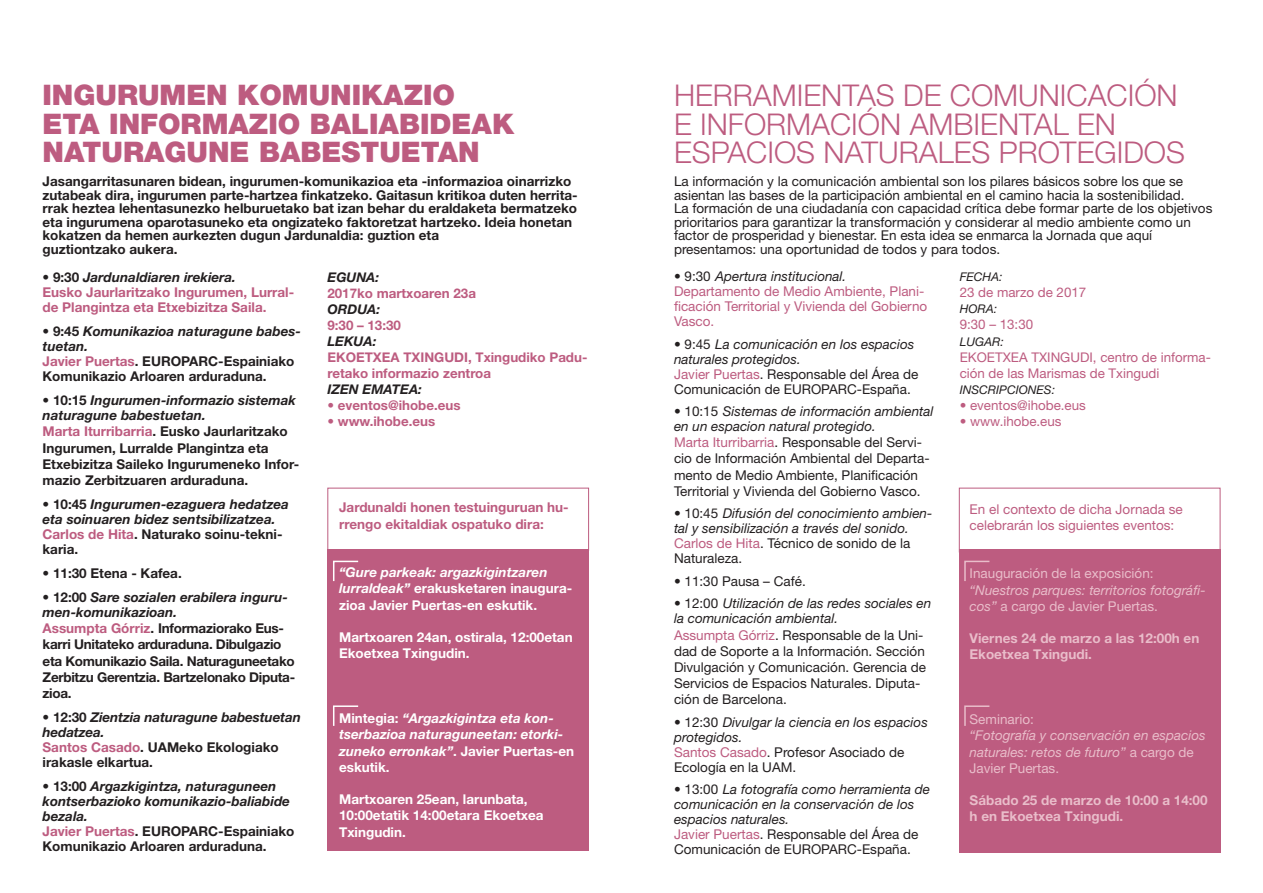
<style>
.page{position:relative;width:1263px;height:893px;background:#fff}
.page>*{position:absolute;margin:0;border:0;box-sizing:border-box;transform-origin:0 0}
.t1{font:300 30px "Helvetica Neue LT Std";color:#bd5c80}
.t2{font:900 28.35px "Helvetica Neue LT Std";color:#bd5c80}
.t3{font:13.5px/16.2px "Helvetica Neue LT Std";color:#231f20}
.t4{font:700 13.5px/13.5px "Helvetica Neue LT Std";color:#231f20}
.t5{font:italic 13.5px/15px "Helvetica Neue LT Std";color:#231f20}
.t6{font:italic 700 13.5px/15px "Helvetica Neue LT Std";color:#231f20}
.t7{font:700 13.5px/16.2px "Helvetica Neue LT Std";color:#fff}
.t8{font:700 13.5px/16.2px "Helvetica Neue LT Std";letter-spacing:-.02em;color:#231f20}
.t9{font:italic 13.5px/16.2px "Helvetica Neue LT Std";color:#e9bdca}
.t10{font:13.5px/15px "Helvetica Neue LT Std";color:#bd5c80}
.t11{font:700 13.5px/16.2px "Helvetica Neue LT Std";color:#bd5c80}
.t12{font:italic 700 13.5px/16.2px "Helvetica Neue LT Std";color:#fff}
.t13{font:700 13.5px/16.2px "Helvetica Neue LT Std";color:#e9bdca}
.t14{font:13.5px "Helvetica Neue LT Std";color:#e9bdca}
.t15{font:13.35px/16.2px "Helvetica Neue LT Std";color:#bd5c80}
.t16{font:700 13.35px/16px "Helvetica Neue LT Std";color:#bd5c80}
.t17{font:italic 700 13.35px "Helvetica Neue LT Std";color:#231f20}
.t18{font:italic 12px "Helvetica Neue LT Std";color:#231f20}
.s1{font-style:normal}
.s2{color:#bd5c80}
.s3{font-style:italic}
</style>
<div class="page">
<div style="left:959px;top:549px;width:261px;height:304px;background:#bd5c80"></div>
<div style="left:327px;top:549px;width:262px;height:301px;background:#bd5c80"></div>
<div style="left:327px;top:488px;width:262px;height:63px;border:1px solid #bd5c80"></div>
<div style="left:959px;top:488px;width:261px;height:64px;border:1px solid #bd5c80"></div>
<svg style="left:333px;top:560px;width:26px;height:22px"></svg>
<svg style="left:964px;top:560px;width:26px;height:21px"></svg>
<svg style="left:964px;top:705px;width:26px;height:21px"></svg>
<svg style="left:333px;top:705px;width:26px;height:21px"></svg>
<p class="t2" style="left:43px;top:78px;width:414px">INGURUMEN KOMUNIKAZIO</p>
<p class="t2" style="left:43px;top:107px;width:473px">ETA INFORMAZIO BALIABIDEAK</p>
<p class="t2" style="left:43px;top:135px;width:439px">NATURAGUNE BABESTUETAN</p>
<p class="t4" style="left:43px;top:174px;width:537px">Jasangarritasunaren bidean, ingurumen-komunikazioa eta -informazioa oinarrizko zutabeak dira, ingurumen parte-hartzea finkatzeko. Gaitasun kritikoa duten herrita&shy;rrak heztea lehentasunezko helburuetako bat izan behar du eraldaketa bermatzeko eta ingurumena oparotasuneko eta ongizateko faktoretzat hartzeko. Ideia honetan kokatzen da hemen aurkezten dugun Jardunaldia: guztion eta</p>
<p class="t4" style="left:43px;top:242px;width:137px">guztiontzako aukera.</p>
<p class="t6" style="left:43px;top:269px;width:195px"><span class="s1">• 9:30</span> Jardunaldiaren irekiera.</p>
<p class="t11" style="left:43px;top:284px;width:253px;line-height:15px">Eusko Jaurlaritzako Ingurumen, Lurral&shy;de Plangintza eta Etxebizitza Saila.</p>
<p class="t6" style="left:43px;top:323px;width:260px"><span class="s1">• 9:45</span> Komunikazioa naturagune babes&shy;tuetan.</p>
<p class="t4" style="left:43px;top:353px;width:253px;line-height:15px"><span class="s2">Javier Puertas</span>. EUROPARC-Espainiako<br>Komunikazio Arloaren arduraduna.</p>
<p class="t6" style="left:43px;top:392px;width:255px"><span class="s1">• 10:15</span> Ingurumen-informazio sistemak naturagune babestuetan.</p>
<p class="t4" style="left:43px;top:423px;width:258px;line-height:16.2px"><span class="s2">Marta Iturribarria</span>. Eusko Jaurlaritzako Ingurumen, Lurralde Plangintza eta Etxebizitza Saileko Ingurumeneko Infor&shy;mazio Zerbitzuaren arduraduna.</p>
<p class="t6" style="left:43px;top:496px;width:248px"><span class="s1">• 10:45</span> Ingurumen-ezaguera hedatzea eta soinuaren bidez sentsibilizatzea.</p>
<p class="t4" style="left:43px;top:526px;width:241px;line-height:15px"><span class="s2">Carlos de Hita</span>. Naturako soinu-tekni&shy;karia.</p>
<p class="t4" style="left:43px;top:566px;width:141px">• 11:30 Etena - Kafea.</p>
<p class="t6" style="left:43px;top:589px;width:247px"><span class="s1">• 12:00</span> Sare sozialen erabilera inguru&shy;men-komunikazioan.</p>
<p class="t8" style="left:43px;top:620px;width:254px"><span class="s2">Assumpta Górriz</span>. Informaziorako Eus&shy;karri Unitateko arduraduna. Dibulgazio eta Komunikazio Saila. Naturaguneetako Zerbitzu Gerentzia. Bartzelonako Diputa&shy;zioa.</p>
<p class="t6" style="left:43px;top:709px;width:260px"><span class="s1">• 12:30</span> Zientzia naturagune babestuetan hedatzea.</p>
<p class="t4" style="left:43px;top:739px;width:238px;line-height:15px"><span class="s2">Santos Casado</span>. UAMeko Ekologiako irakasle elkartua.</p>
<p class="t6" style="left:43px;top:778px;width:249px"><span class="s1">• 13:00</span> Argazkigintza, naturaguneen kontserbazioko komunikazio-baliabide bezala.</p>
<p class="t4" style="left:43px;top:823px;width:253px;line-height:15px"><span class="s2">Javier Puertas</span>. EUROPARC-Espainiako<br>Komunikazio Arloaren arduraduna.</p>
<p class="t17" style="left:327px;top:269px;width:53px">EGUNA:</p>
<p class="t16" style="left:327px;top:285px;width:150px">2017ko martxoaren 23a</p>
<p class="t17" style="left:327px;top:301px;width:54px">ORDUA:</p>
<p class="t16" style="left:327px;top:317px;width:75px">9:30 – 13:30</p>
<p class="t17" style="left:327px;top:333px;width:50px">LEKUA:</p>
<p class="t16" style="left:327px;top:349px;width:262px">EKOETXEA TXINGUDI, Txingudiko Padu&shy;retako informazio zentroa</p>
<p class="t17" style="left:327px;top:381px;width:96px">IZEN EMATEA:</p>
<p class="t16" style="left:327px;top:397px;width:135px">• eventos@ihobe.eus</p>
<p class="t16" style="left:327px;top:413px;width:109px">• www.ihobe.eus</p>
<p class="t11" style="left:339px;top:499px;width:231px">Jardunaldi honen testuinguruan hu&shy;rrengo ekitaldiak ospatuko dira:</p>
<p class="t7" style="left:339px;top:564px;width:235px"><span class="s3">“Gure parkeak: argazkigintzaren lurraldeak”</span> erakusketaren inaugura&shy;zioa Javier Puertas-en eskutik.</p>
<p class="t7" style="left:339px;top:629px;width:235px">Martxoaren 24an, ostirala, 12:00etan<br>Ekoetxea Txingudin.</p>
<p class="t12" style="left:339px;top:710px;width:237px"><span class="s1">Mintegia:</span> “Argazkigintza eta kon&shy;tserbazioa naturaguneetan: etorki&shy;zuneko erronkak”<span class="s1">. Javier Puertas-en eskutik.</span></p>
<p class="t7" style="left:339px;top:791px;width:206px">Martxoaren 25ean, larunbata,<br>10:00etatik 14:00etara Ekoetxea<br>Txingudin.</p>
<p class="t1" style="left:674px;top:77px;width:505px">HERRAMIENTAS DE COMUNICACIÓN</p>
<p class="t1" style="left:674px;top:106px;width:443px">E INFORMACIÓN AMBIENTAL EN</p>
<p class="t1" style="left:674px;top:134px;width:512px">ESPACIOS NATURALES PROTEGIDOS</p>
<p class="t3" style="left:674px;top:174px;width:512px;line-height:13.5px">La información y la comunicación ambiental son los pilares básicos sobre los que se asientan las bases de la participación ambiental en el camino hacia la sostenibilidad.</p>
<p class="t3" style="left:674px;top:201px;width:540px;line-height:13.5px">La formación de una ciudadanía con capacidad crítica debe formar parte de los objetivos prioritarios para garantizar la transformación y considerar al medio ambiente como un</p>
<p class="t3" style="left:674px;top:227px;width:480px">factor de prosperidad y bienestar. En esta idea se enmarca la Jornada que aquí</p>
<p class="t3" style="left:674px;top:241px;width:328px">presentamos: una oportunidad de todos y para todos.</p>
<p class="t5" style="left:674px;top:268px;width:174px"><span class="s1">• 9:30</span> Apertura institucional.</p>
<p class="t10" style="left:674px;top:284px;width:255px">Departamento de Medio Ambiente, Plani&shy;ficación Territorial y Vivienda del Gobierno<br>Vasco.</p>
<p class="t5" style="left:674px;top:336px;width:242px"><span class="s1">• 9:45</span> La comunicación en los espacios naturales protegidos.</p>
<p class="t3" style="left:674px;top:366px;width:246px;line-height:15px"><span class="s2">Javier Puertas</span>. Responsable del Área de<br>Comunicación de EUROPARC-España.</p>
<p class="t5" style="left:674px;top:403px;width:261px"><span class="s1">• 10:15</span> Sistemas de información ambiental en un espacion natural protegido.</p>
<p class="t3" style="left:674px;top:434px;width:257px"><span class="s2">Marta Iturribarria</span>. Responsable del Servi&shy;cio de Información Ambiental del Departa&shy;mento de Medio Ambiente, Planificación Territorial y Vivienda del Gobierno Vasco.</p>
<p class="t5" style="left:674px;top:506px;width:260px"><span class="s1">• 10:45</span> Difusión del conocimiento ambien&shy;tal y sensibilización a través del sonido.</p>
<p class="t3" style="left:674px;top:536px;width:238px;line-height:15px"><span class="s2">Carlos de Hita</span>. Técnico de sonido de la<br>Naturaleza.</p>
<p class="t3" style="left:674px;top:573px;width:133px">• 11:30 Pausa – Café.</p>
<p class="t5" style="left:674px;top:596px;width:259px"><span class="s1">• 12:00</span> Utilización de las redes sociales en la comunicación ambiental.</p>
<p class="t3" style="left:674px;top:626px;width:254px"><span class="s2">Assumpta Górriz</span>. Responsable de la Uni&shy;dad de Soporte a la Información. Sección Divulgación y Comunicación. Gerencia de Servicios de Espacios Naturales. Diputa&shy;ción de Barcelona.</p>
<p class="t5" style="left:674px;top:714px;width:255px"><span class="s1">• 12:30</span> Divulgar la ciencia en los espacios protegidos.</p>
<p class="t3" style="left:674px;top:744px;width:232px;line-height:15px"><span class="s2">Santos Casado</span>. Profesor Asociado de<br>Ecología en la UAM.</p>
<p class="t5" style="left:674px;top:782px;width:258px"><span class="s1">• 13:00</span> La fotografía como herramienta de comunicación en la conservación de los espacios naturales.</p>
<p class="t3" style="left:674px;top:827px;width:246px;line-height:15px"><span class="s2">Javier Puertas</span>. Responsable del Área de<br>Comunicación de EUROPARC-España.</p>
<p class="t18" style="left:960px;top:269px;width:44px">FECHA:</p>
<p class="t15" style="left:960px;top:284px;width:128px">23 de marzo de 2017</p>
<p class="t18" style="left:960px;top:302px;width:39px">HORA:</p>
<p class="t15" style="left:960px;top:316px;width:75px">9:30 – 13:30</p>
<p class="t18" style="left:960px;top:334px;width:46px">LUGAR:</p>
<p class="t15" style="left:960px;top:349px;width:253px">EKOETXEA TXINGUDI, centro de informa&shy;ción de las Marismas de Txingudi</p>
<p class="t18" style="left:960px;top:383px;width:97px">INSCRIPCIONES:</p>
<p class="t15" style="left:960px;top:397px;width:128px">• eventos@ihobe.eus</p>
<p class="t15" style="left:960px;top:413px;width:103px">• www.ihobe.eus</p>
<p class="t10" style="left:969px;top:500px;width:215px;line-height:16.2px">En el contexto de dicha Jornada se celebrarán los siguientes eventos:</p>
<p class="t14" style="left:969px;top:565px;width:186px">Inauguración de la exposición:</p>
<p class="t9" style="left:969px;top:581px;width:237px">“Nuestros parques: territorios fotográfi&shy;cos” <span class="s1">a cargo de Javier Puertas.</span></p>
<p class="t13" style="left:969px;top:630px;width:231px">Viernes 24 de marzo a las 12:00h en<br>Ekoetxea Txingudi.</p>
<p class="t14" style="left:969px;top:711px;width:66px">Seminario:</p>
<p class="t9" style="left:969px;top:727px;width:237px">“Fotografía y conservación en espacios naturales: retos de futuro” <span class="s1">a cargo de<br>Javier Puertas.</span></p>
<p class="t13" style="left:969px;top:792px;width:240px">Sábado 25 de marzo de 10:00 a 14:00 h en Ekoetxea Txingudi.</p>
</div>
